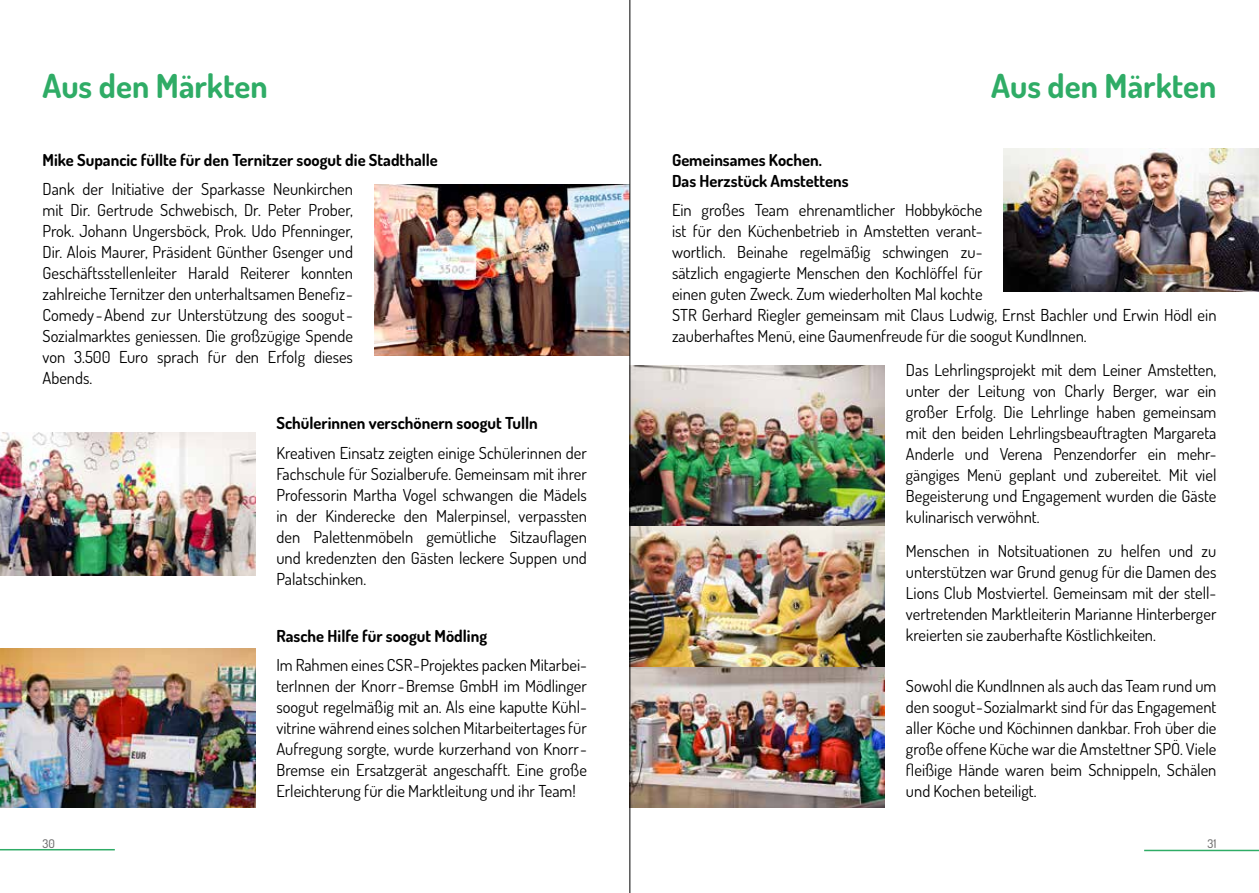
<style>
.page{position:relative;width:1259px;height:893px;background:#fff}
.page>*{position:absolute;margin:0;border:0;box-sizing:border-box;transform-origin:0 0}
.t1{font:700 33px "Dosis";color:#2fac66}
.t2{font:16.5px/21px "Dosis";color:#000;text-align:justify}
.t3{font:700 16.5px/21px "Dosis";color:#000}
.t4{font:500 12px "Dosis";color:#706f6f}
</style>
<div class="page">
<hr style="left:0;top:849px;width:115px;height:1px;background:#2fac66">
<hr style="left:1144px;top:850px;width:115px;height:1px;background:#2fac66">
<img style="left:374px;top:185px;width:255px;height:170px">
<img style="left:0;top:433px;width:255px;height:142px">
<img style="left:0;top:648px;width:255px;height:160px">
<img style="left:1003px;top:149px;width:256px;height:142px">
<img style="left:630px;top:525px;width:254px;height:143px">
<img style="left:630px;top:366px;width:254px;height:159px">
<img style="left:630px;top:668px;width:254px;height:140px">
<hr style="left:629px;top:0;width:1px;height:893px;background:#000">
<h1 class="t1" style="left:43px;top:64px;width:227px">Aus den Märkten</h1>
<p class="t3" style="left:43px;top:149px;width:397px">Mike Supancic füllte für den Ternitzer soogut die Stadthalle</p>
<p class="t2" style="left:43px;top:178px;width:312px">Dank der Initiative der Sparkasse Neunkirchen mit Dir. Gertrude Schwebisch, Dr. Peter Prober, Prok. Johann Ungersböck, Prok. Udo Pfenninger, Dir. Alois Maurer, Präsident Günther Gsenger und Geschäftsstellenleiter Harald Reiterer konnten zahlreiche Ternitzer den unterhaltsamen Benefiz-Comedy-Abend zur Unterstützung des soogut-Sozialmarktes geniessen. Die großzügige Spende von 3.500 Euro sprach für den Erfolg dieses Abends.</p>
<p class="t3" style="left:276px;top:412px;width:263px">Schülerinnen verschönern soogut Tulln</p>
<p class="t2" style="left:276px;top:442px;width:312px">Kreativen Einsatz zeigten einige Schülerinnen der Fachschule für Sozialberufe. Gemeinsam mit ihrer Professorin Martha Vogel schwangen die Mädels in der Kinderecke den Malerpinsel, verpassten den Palettenmöbeln gemütliche Sitzauflagen und kredenzten den Gästen leckere Suppen und Palatschinken.</p>
<p class="t3" style="left:276px;top:625px;width:212px">Rasche Hilfe für soogut Mödling</p>
<p class="t2" style="left:276px;top:654px;width:312px">Im Rahmen eines CSR-Projektes packen Mitarbei&shy;terInnen der Knorr-Bremse GmbH im Mödlinger soogut regelmäßig mit an. Als eine kaputte Kühl&shy;vitrine während eines solchen Mitarbeitertages für Aufregung sorgte, wurde kurzerhand von Knorr-Bremse ein Ersatzgerät angeschafft. Eine große Erleichterung für die Marktleitung und ihr Team!</p>
<h1 class="t1" style="left:991px;top:64px;width:227px">Aus den Märkten</h1>
<p class="t3" style="left:672px;top:149px;width:178px">Gemeinsames Kochen.<br>Das Herzstück Amstettens</p>
<p class="t2" style="left:672px;top:199px;width:546px;text-align:left">Ein großes Team ehrenamtlicher Hobbyköche<br>ist für den Küchenbetrieb in Amstetten verant-<br>wortlich. Beinahe regelmäßig schwingen zu-<br>sätzlich engagierte Menschen den Kochlöffel für<br>einen guten Zweck. Zum wiederholten Mal kochte<br>STR Gerhard Riegler gemeinsam mit Claus Ludwig, Ernst Bachler und Erwin Hödl ein zauberhaftes Menü, eine Gaumenfreude für die soogut KundInnen.</p>
<p class="t2" style="left:906px;top:359px;width:312px">Das Lehrlingsprojekt mit dem Leiner Amstetten, unter der Leitung von Charly Berger, war ein großer Erfolg. Die Lehrlinge haben gemeinsam mit den beiden Lehrlingsbeauftragten Margareta Anderle und Verena Penzendorfer ein mehr&shy;gängiges Menü geplant und zubereitet. Mit viel Begeisterung und Engagement wurden die Gäste kulinarisch verwöhnt.</p>
<p class="t2" style="left:906px;top:540px;width:312px">Menschen in Notsituationen zu helfen und zu unterstützen war Grund genug für die Damen des Lions Club Mostviertel. Gemeinsam mit der stell&shy;vertretenden Marktleiterin Marianne Hinterberger kreierten sie zauberhafte Köstlichkeiten.</p>
<p class="t2" style="left:906px;top:675px;width:312px">Sowohl die KundInnen als auch das Team rund um den soogut-Sozialmarkt sind für das Engagement aller Köche und Köchinnen dankbar. Froh über die große offene Küche war die Amstettner SPÖ. Viele fleißige Hände waren beim Schnippeln, Schälen und Kochen beteiligt.</p>
<p class="t4" style="left:43px;top:836px;width:14px">30</p>
<p class="t4" style="left:1207px;top:836px;width:10px">31</p>
</div>
